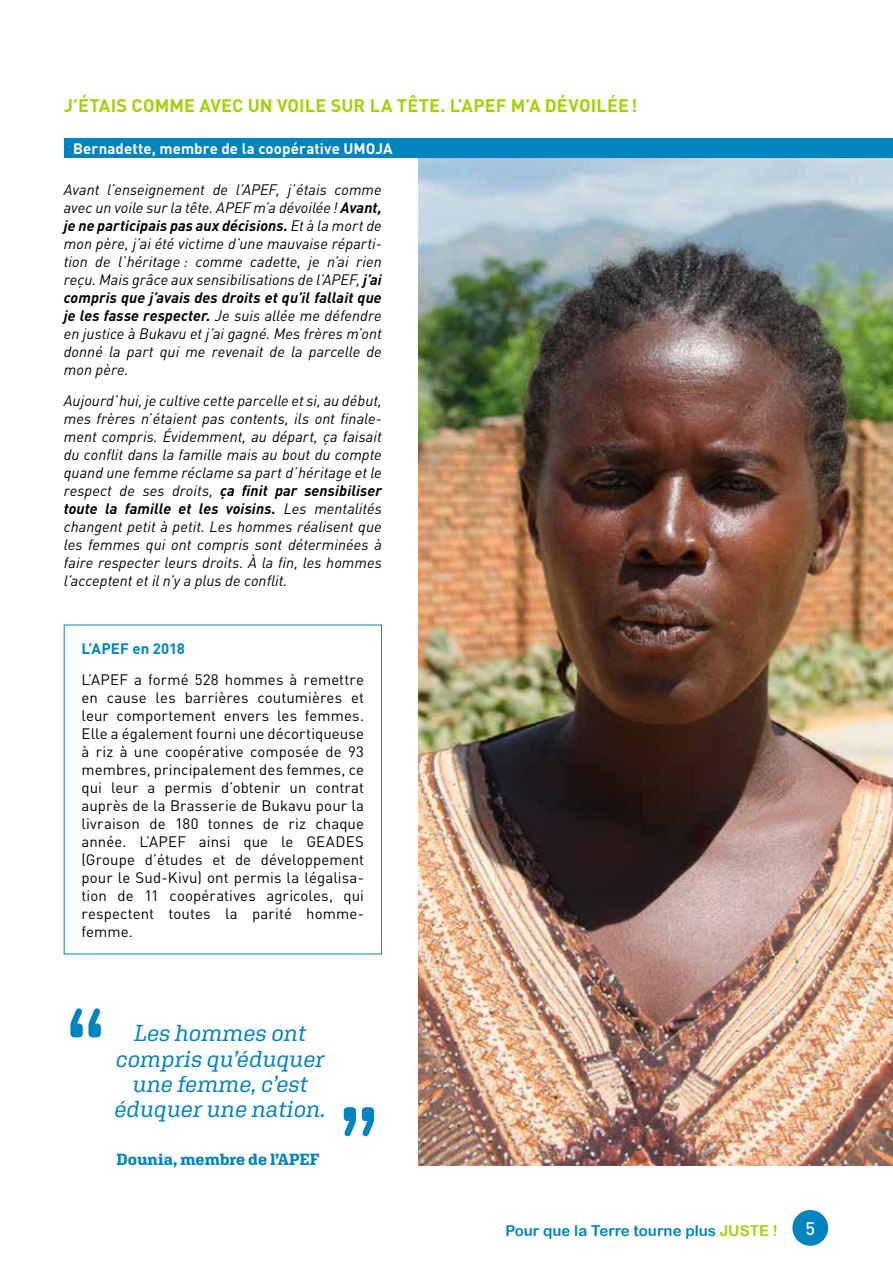
<style>
.page{position:relative;width:893px;height:1263px;background:#fff}
.page>*{position:absolute;margin:0;border:0;box-sizing:border-box;transform-origin:0 0}
.t1{font:112.2px "Aglet Slab";color:#0084c0}
.t2{font:italic 23.1px/25.3px "Aglet Slab";color:#0084c0;text-align:center}
.t3{font:700 18px "DIN Pro";letter-spacing:.01em;color:#a3d109}
.t4{font:500 18px "DIN Pro";color:#fff}
.t5{font:700 16.2px "Aglet Slab";color:#0084c0}
.t6{font:italic 15px/18px "DIN Pro";letter-spacing:.005em;color:#000;text-align:justify}
.t7{font:15px/18px "DIN Pro";letter-spacing:.005em;color:#000;text-align:justify}
.t8{font:700 15px "DIN Pro";letter-spacing:.01em;color:#fff}
.t9{font:15px "Arial Rounded MT Bold";color:#0084c0}
.t10{font:700 15px "DIN Pro";letter-spacing:.005em;color:#0084c0}
.s1{font-weight:700}
.s2{color:#a3d109}
</style>
<div class="page">
<div style="left:792px;top:1210px;width:36px;height:36px;background:#0084c0;border-radius:50%"></div>
<img style="left:419px;top:158px;width:474px;height:1007px">
<div style="left:65px;top:138px;width:828px;height:20px;background:#0084c0"></div>
<p class="t3" style="left:64px;top:90px;width:575px">J’ÉTAIS COMME AVEC UN VOILE SUR LA TÊTE. L’APEF M’A DÉVOILÉE!</p>
<p class="t8" style="left:73px;top:136px;width:321px">Bernadette, membre de la coopérative UMOJA</p>
<p class="t6" style="left:64px;top:179px;width:320px">Avant l’enseignement de l’APEF, j’étais comme avec un voile sur la tête. APEF m’a dévoilée! <span class="s1">Avant, je ne participais pas aux décisions.</span> Et à la mort de mon père, j’ai été victime d’une mauvaise réparti&shy;tion de l’héritage : comme cadette, je n’ai rien reçu. Mais grâce aux sensibilisations de l’APEF, <span class="s1">j’ai compris que j’avais des droits et qu’il fallait que je les fasse respecter.</span> Je suis allée me défendre en justice à Bukavu et j’ai gagné. Mes frères m’ont donné la part qui me revenait de la parcelle de mon père.</p>
<p class="t6" style="left:64px;top:390px;width:320px">Aujourd’hui, je cultive cette parcelle et si, au début, mes frères n’étaient pas contents, ils ont finale&shy;ment compris. Évidemment, au départ, ça faisait du conflit dans la famille mais au bout du compte quand une femme réclame sa part d’héritage et le respect de ses droits, <span class="s1">ça finit par sensibiliser toute la famille et les voisins.</span> Les mentalités changent petit à petit. Les hommes réalisent que les femmes qui ont compris sont déterminées à faire respecter leurs droits. À la fin, les hommes l’acceptent et il n’y a plus de conflit.</p>
<p class="t10" style="left:82px;top:636px;width:105px">L’APEF en 2018</p>
<p class="t7" style="left:82px;top:669px;width:284px">L’APEF a formé 528 hommes à remettre en cause les barrières coutumières et leur comportement envers les femmes.<br>Elle a également fourni une décortiqueuse à riz à une coopérative composée de 93 membres, principalement des femmes, ce qui leur a permis d’obtenir un contrat auprès de la Brasserie de Bukavu pour la livraison de 180 tonnes de riz chaque année. L’APEF ainsi que le GEADES (Groupe d’études et de développement pour le Sud-Kivu) ont permis la légalisa&shy;tion de 11 coopératives agricoles, qui respectent toutes la parité homme&shy;femme.</p>
<h1 class="t1" style="left:64px;top:982px;width:45px">“</h1>
<h2 class="t2" style="left:113px;top:1020px;width:218px">Les hommes ont compris qu’éduquer une femme,c’est éduquer une nation.</h2>
<p class="t5" style="left:117px;top:1150px;width:204px">Dounia, membre de l’APEF</p>
<h1 class="t1" style="left:337px;top:1015px;width:45px">„</h1>
<p class="t9" style="left:505px;top:1221px;width:274px">Pour que la Terre tourne plus <span class="s2">JUSTE !</span></p>
<p class="t4" style="left:805px;top:1213px;width:11px">5</p>
</div>
